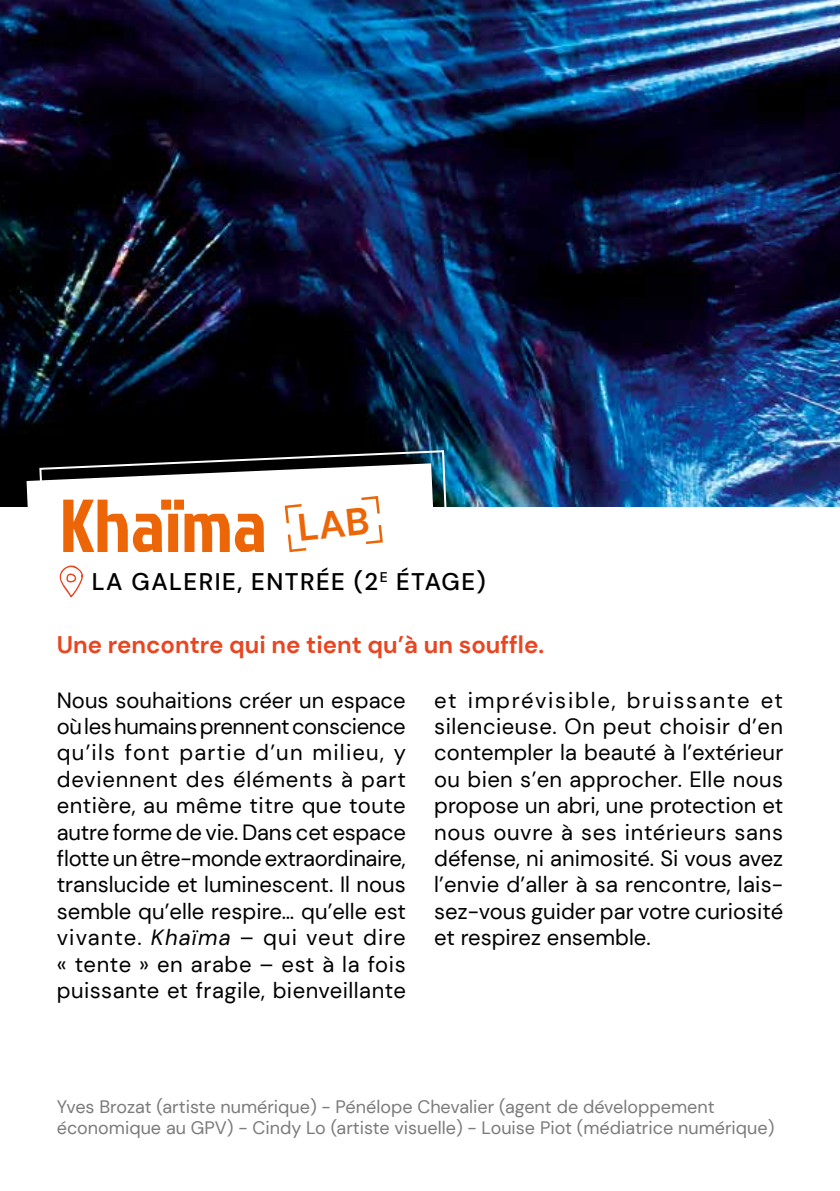
<style>
.page{position:relative;width:840px;height:1191px;background:#fff}
.page>*{position:absolute;margin:0;border:0;box-sizing:border-box;transform-origin:0 0}
.t1{font:74.8px "Jockey";color:#ec6608}
.t2{font:700 24px "DM Sans";color:#e84621}
.t3{font:500 24px "DM Sans";letter-spacing:.06em;color:#000}
.t4{font:22px/26.4px "DM Sans";color:#000;text-align:justify}
.t5{font:18px/21.6px "DM Sans";color:#7c7b7b}
.s1{font-style:italic}
</style>
<div class="page">
<img style="left:0;top:0;width:839px;height:506px">
<svg style="left:27px;top:463px;width:11px;height:44px"></svg>
<svg style="left:38px;top:449px;width:414px;height:149px"></svg>
<svg style="left:54px;top:564px;width:29px;height:33px"></svg>
<svg style="left:283px;top:494px;width:101px;height:59px"></svg>
<h1 class="t1" style="left:60px;top:471px;width:209px">Khaïma</h1>
<p class="t3" style="left:92px;top:567px;width:395px">LA GALERIE, ENTRÉE (2<sup>E</sup> ÉTAGE)</p>
<p class="t2" style="left:57px;top:630px;width:488px">Une rencontre qui ne tient qu’à un souffle.</p>
<p class="t4" style="left:57px;top:686px;width:350px">Nous souhaitions créer un espace où les humains prennent conscience qu’ils font partie d’un milieu, y deviennent des éléments à part entière, au même titre que toute autre forme de vie. Dans cet espace flotte un être-monde extraordinaire, translucide et luminescent. Il nous semble qu’elle respire… qu’elle est vivante. <span class="s1">Khaïma</span> – qui veut dire « tente » en arabe – est à la fois puissante et fragile, bienveillante</p>
<p class="t4" style="left:434px;top:686px;width:350px">et imprévisible, bruissante et silencieuse. On peut choisir d’en contempler la beauté à l’extérieur ou bien s’en approcher. Elle nous propose un abri, une protection et nous ouvre à ses intérieurs sans défense, ni animosité. Si vous avez l’envie d’aller à sa rencontre, lais&shy;sez-vous guider par votre curiosité et respirez ensemble.</p>
<p class="t5" style="left:57px;top:1095px;width:718px">Yves Brozat (artiste numérique) - Pénélope Chevalier (agent de développement économique au GPV) - Cindy Lo (artiste visuelle) - Louise Piot (médiatrice numérique)</p>
</div>
